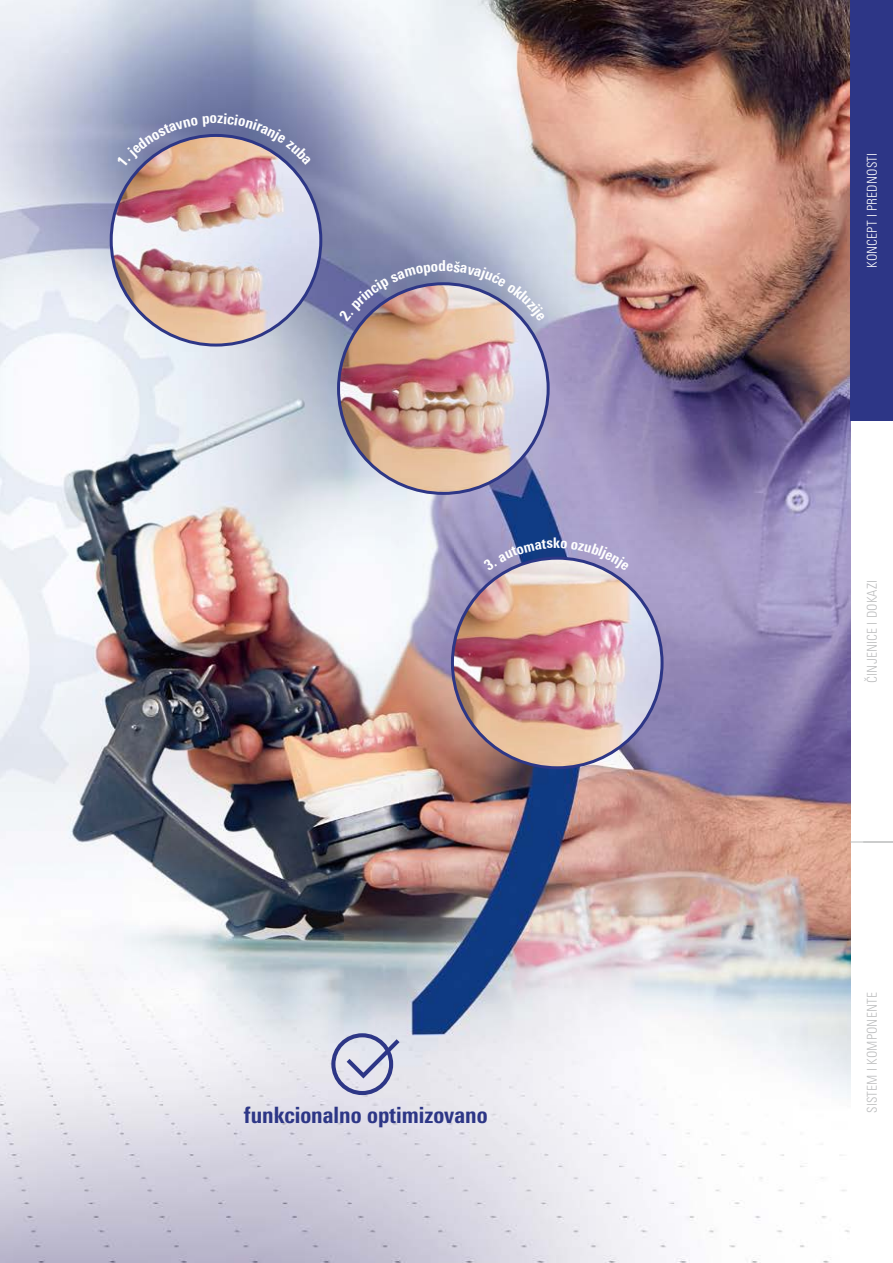
<style>
.page{position:relative;width:893px;height:1263px;background:#fff}
.page>*{position:absolute;margin:0;border:0;box-sizing:border-box;transform-origin:0 0}
.t1{font:800 condensed 22.5px "Univers Next Pro";color:#2d3686}
.t2{font:800 condensed 15px "Univers Next Pro";color:#fff}
.t3{font:800 condensed 14.55px "Univers Next Pro";color:#fff}
.t4{font:300 condensed 13.5px "Univers Next Pro";letter-spacing:.01em;color:#bbbcbd}
.t5{font:300 condensed 13.5px "Univers Next Pro";letter-spacing:.01em;color:#fff}
</style>
<div class="page">
<img style="left:0;top:0;width:850px;height:1263px">
<div style="left:331px;top:1033px;width:62px;height:62px;border:4px solid #2d3686;border-radius:50%"></div>
<svg style="left:342px;top:1035px;width:62px;height:46px"></svg>
<div style="left:850px;top:0;width:43px;height:421px;background:#2d3686"></div>
<hr style="left:850px;top:842px;width:43px;height:1px;background:#bbbcbd">
<img style="left:111px;top:135px;width:210px;height:210px;border-radius:105px">
<img style="left:339px;top:284px;width:209px;height:209px;border-radius:105px">
<img style="left:452px;top:558px;width:210px;height:210px;border-radius:105px">
<svg style="left:117px;top:113px;width:194px;height:54px"></svg>
<svg style="left:339px;top:264px;width:99px;height:57px"></svg>
<svg style="left:446px;top:261px;width:99px;height:60px"></svg>
<svg style="left:483px;top:539px;width:70px;height:32px"></svg>
<svg style="left:560px;top:540px;width:69px;height:30px"></svg>
<p class="t2" style="left:438px;top:257px;width:9px">d</p>
<p class="t3" style="left:553px;top:534px;width:8px">k</p>
<h1 class="t1" style="left:244px;top:1102px;width:245px">funkcionalno optimizovano</h1>
<p class="t5" style="left:864px;top:268px;width:116px;rotate:-90deg">KONCEPT I PREDNOSTI</p>
<p class="t4" style="left:864px;top:683px;width:104px;rotate:-90deg">ČINJENICE I DOKAZI</p>
<p class="t4" style="left:864px;top:1113px;width:122px;rotate:-90deg">SISTEM I KOMPONENTE</p>
</div>
